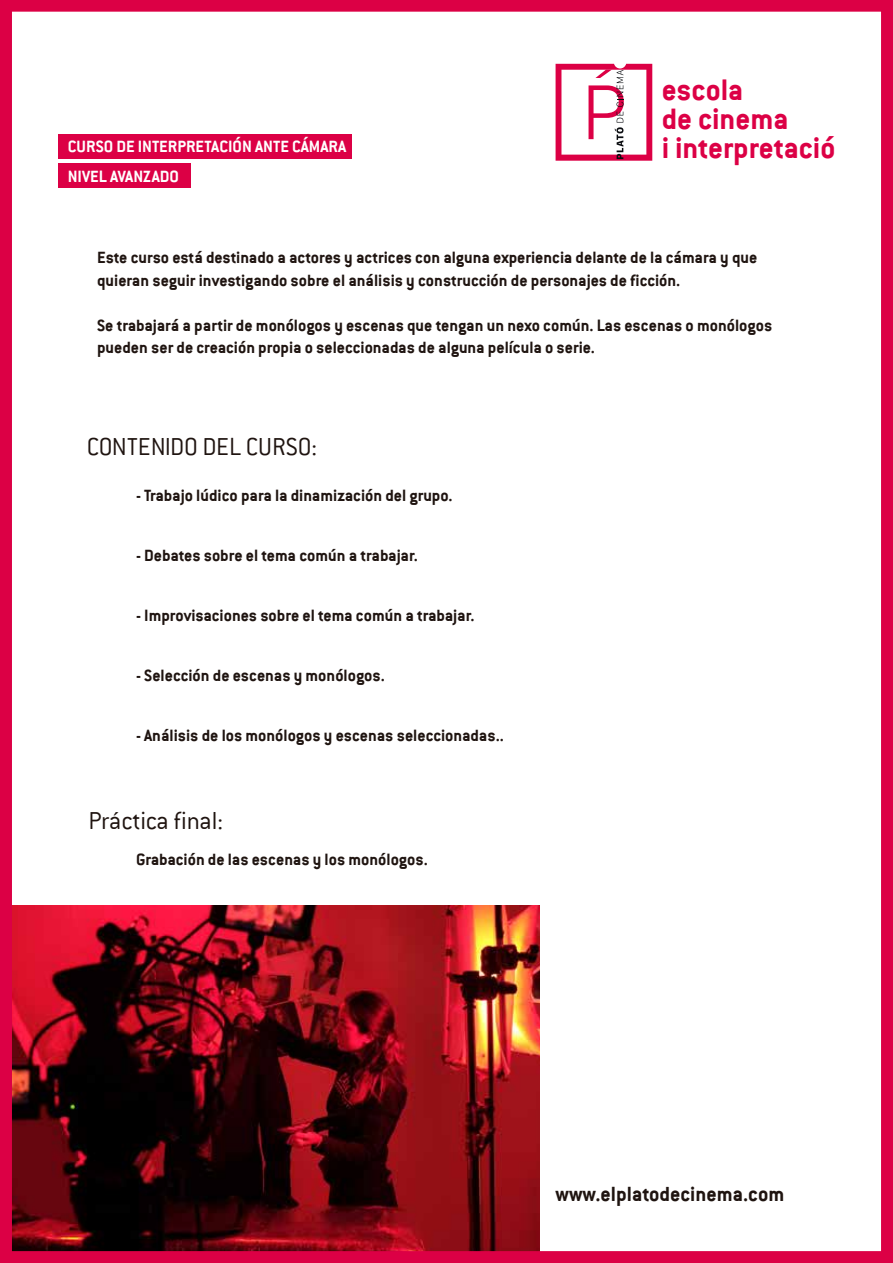
<style>
.page{position:relative;width:893px;height:1263px;background:#fff}
.page>*{position:absolute;margin:0;border:0;box-sizing:border-box;transform-origin:0 0}
.t1{font:700 32.7px/29px "Conduit ITC";color:#dc0045}
.t2{font:300 27px "Conduit ITC";letter-spacing:-.01em;color:#1f1410}
.t3{font:700 22.5px "Conduit ITC";color:#1f1410}
.t4{font:700 18px/22.5px "Conduit ITC";color:#1f1410}
.t5{font:700 18px/30px "Conduit ITC";color:#fff}
</style>
<div class="page">
<svg style="left:556px;top:64px;width:96px;height:97px"></svg>
<img style="left:13px;top:905px;width:526px;height:345px">
<div style="left:0;top:0;width:893px;height:1263px;border:12px solid #dc0045"></div>
<div style="left:58px;top:163px;width:133px;height:25px;background:#dc0045"></div>
<div style="left:58px;top:134px;width:294px;height:25px;background:#dc0045"></div>
<p class="t5" style="left:68px;top:131px;width:280px">CURSO DE INTERPRETACIÓN ANTE CÁMARA<br>NIVEL AVANZADO</p>
<h1 class="t1" style="left:662px;top:75px;width:175px">escola<br>de cinema<br>i interpretació</h1>
<p class="t4" style="left:97px;top:246px;width:662px">Este curso está destinado a actores y actrices con alguna experiencia delante de la cámara y que quieran seguir investigando sobre el análisis y construcción de personajes de ficción.</p>
<p class="t4" style="left:97px;top:314px;width:677px">Se trabajará a partir de monólogos y escenas que tengan un nexo común. Las escenas o monólogos pueden ser de creación propia o seleccionadas de alguna película o serie.</p>
<h2 class="t2" style="left:87px;top:432px;width:232px">CONTENIDO DEL CURSO:</h2>
<p class="t4" style="left:136px;top:484px;width:318px">- Trabajo lúdico para la dinamización del grupo.</p>
<p class="t4" style="left:136px;top:544px;width:284px">- Debates sobre el tema común a trabajar.</p>
<p class="t4" style="left:136px;top:604px;width:340px">- Improvisaciones sobre el tema común a trabajar.</p>
<p class="t4" style="left:136px;top:664px;width:250px">- Selección de escenas y monólogos.</p>
<p class="t4" style="left:136px;top:724px;width:369px">- Análisis de los monólogos y escenas seleccionadas..</p>
<h2 class="t2" style="left:88px;top:806px;width:136px">Práctica final:</h2>
<p class="t4" style="left:136px;top:848px;width:293px">Grabación de las escenas y los monólogos.</p>
<p class="t3" style="left:556px;top:1181px;width:230px">www.elplatodecinema.com</p>
</div>
